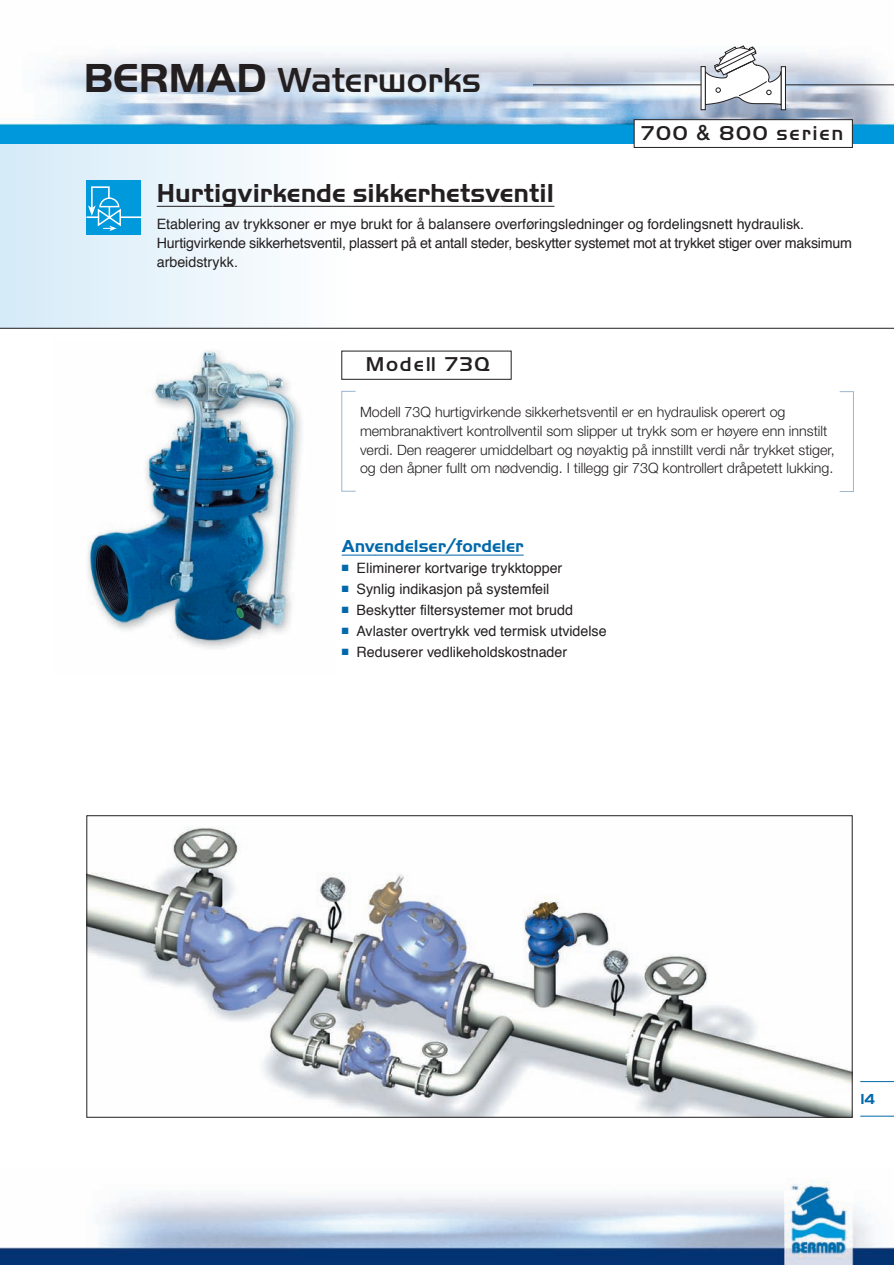
<style>
.page{position:relative;width:894px;height:1265px;background:#fff}
.page>*{position:absolute;margin:0;border:0;box-sizing:border-box;transform-origin:0 0}
.t1{font:500 36px "Handel Got D";letter-spacing:-.005em;color:#231f20}
.t2{font:700 27px "Handel Got D";color:#231f20}
.t3{font:500 20.85px "Handel Got D";letter-spacing:.085em;color:#231f20}
.t4{font:700 18px "Handel Got D";color:#0168ab}
.t5{font:700 15px "Handel Got D";color:#0168ab}
.t6{font:14.25px/18.8px "Helvetica";color:#231f20}
.t7{font:300 14.25px/18.8px "Helvetica Neue";color:#231f20}
.s1{font-weight:700;font-size:42px}
.s2{font-family:"Helvetica Neue"}
.s3{color:#0168ab}
</style>
<div class="page">
<div style="left:0;top:142px;width:349px;height:186px;background:linear-gradient(to right,#d4eaf8,#fefefe)"></div>
<img style="left:0;top:53px;width:894px;height:90px">
<hr style="left:533px;top:84px;width:361px;height:1px;background:#231f20">
<svg style="left:705px;top:45px;width:77px;height:66px"></svg>
<svg style="left:701px;top:66px;width:5px;height:44px"></svg>
<svg style="left:781px;top:66px;width:5px;height:44px"></svg>
<img style="left:0;top:1179px;width:894px;height:85px">
<hr style="left:0;top:328px;width:894px;height:1px;background:#231f20">
<hr style="left:860px;top:1081px;width:34px;height:1px;background:#0168ab">
<hr style="left:860px;top:1115px;width:34px;height:1px;background:#0168ab">
<hr style="left:157px;top:206px;width:47px;height:1px;background:#231f20">
<hr style="left:204px;top:206px;width:69px;height:1px;background:#231f20">
<svg style="left:273px;top:206px;width:14px;height:1px"></svg>
<hr style="left:287px;top:206px;width:117px;height:1px;background:#231f20">
<svg style="left:404px;top:206px;width:26px;height:1px"></svg>
<hr style="left:430px;top:206px;width:30px;height:1px;background:#231f20">
<hr style="left:460px;top:206px;width:40px;height:1px;background:#231f20">
<hr style="left:500px;top:206px;width:54px;height:1px;background:#231f20">
<svg style="left:342px;top:555px;width:33px;height:1px"></svg>
<hr style="left:375px;top:555px;width:88px;height:1px;background:#0168ab">
<svg style="left:463px;top:555px;width:18px;height:1px"></svg>
<hr style="left:481px;top:555px;width:43px;height:1px;background:#0168ab">
<div style="left:341px;top:391px;width:15px;height:100px;border:1px solid #9db6d2"></div>
<div style="left:839px;top:391px;width:15px;height:101px;border:1px solid #9db6d2"></div>
<div style="left:634px;top:119px;width:219px;height:29px;background:#fff;border:1px solid #231f20"></div>
<img style="left:87px;top:350px;width:215px;height:299px">
<img style="left:88px;top:827px;width:763px;height:288px">
<div style="left:87px;top:180px;width:54px;height:55px;background:#0099dc"></div>
<hr style="left:87px;top:216px;width:54px;height:2px;background:#fff">
<svg style="left:88px;top:186px;width:34px;height:45px"></svg>
<h1 class="t1" style="left:84px;top:67px;width:399px"><span class="s1">BERMAD</span> Waterworks</h1>
<h3 class="t3" style="left:641px;top:126px;width:203px">700 <span class="s2">&amp;</span> 800 serien</h3>
<h2 class="t2" style="left:157px;top:183px;width:399px">Hurtigvirkende sikkerhetsventil</h2>
<p class="t6" style="left:157px;top:216px;width:697px">Etablering av trykksoner er mye brukt for å balansere overføringsledninger og fordelingsnett hydraulisk.<br>Hurtigvirkende sikkerhetsventil, plassert på et antall steder, beskytter systemet mot at trykket stiger over maksimum arbeidstrykk.</p>
<h3 class="t3" style="left:366px;top:356px;width:126px">Modell 73Q</h3>
<p class="t7" style="left:360px;top:404px;width:476px">Modell 73Q hurtigvirkende sikkerhetsventil er en hydraulisk operert og membranaktivert kontrollventil som slipper ut trykk som er høyere enn innstilt verdi. Den reagerer umiddelbart og nøyaktig på innstillt verdi når trykket stiger, og den åpner fullt om nødvendig. I tillegg gir 73Q kontrollert dråpetett lukking.</p>
<p class="t4" style="left:342px;top:539px;width:183px">Anvendelser/fordeler</p>
<p class="t6" style="left:342px;top:560px;width:222px"><span class="s3">■</span> Eliminerer kortvarige trykktopper</p>
<p class="t6" style="left:342px;top:581px;width:209px"><span class="s3">■</span> Synlig indikasjon på systemfeil</p>
<p class="t6" style="left:342px;top:602px;width:233px"><span class="s3">■</span> Beskytter filtersystemer mot brudd</p>
<p class="t6" style="left:342px;top:623px;width:266px"><span class="s3">■</span> Avlaster overtrykk ved termisk utvidelse</p>
<p class="t6" style="left:342px;top:644px;width:227px"><span class="s3">■</span> Reduserer vedlikeholdskostnader</p>
<p class="t5" style="left:860px;top:1093px;width:16px">14</p>
</div>
